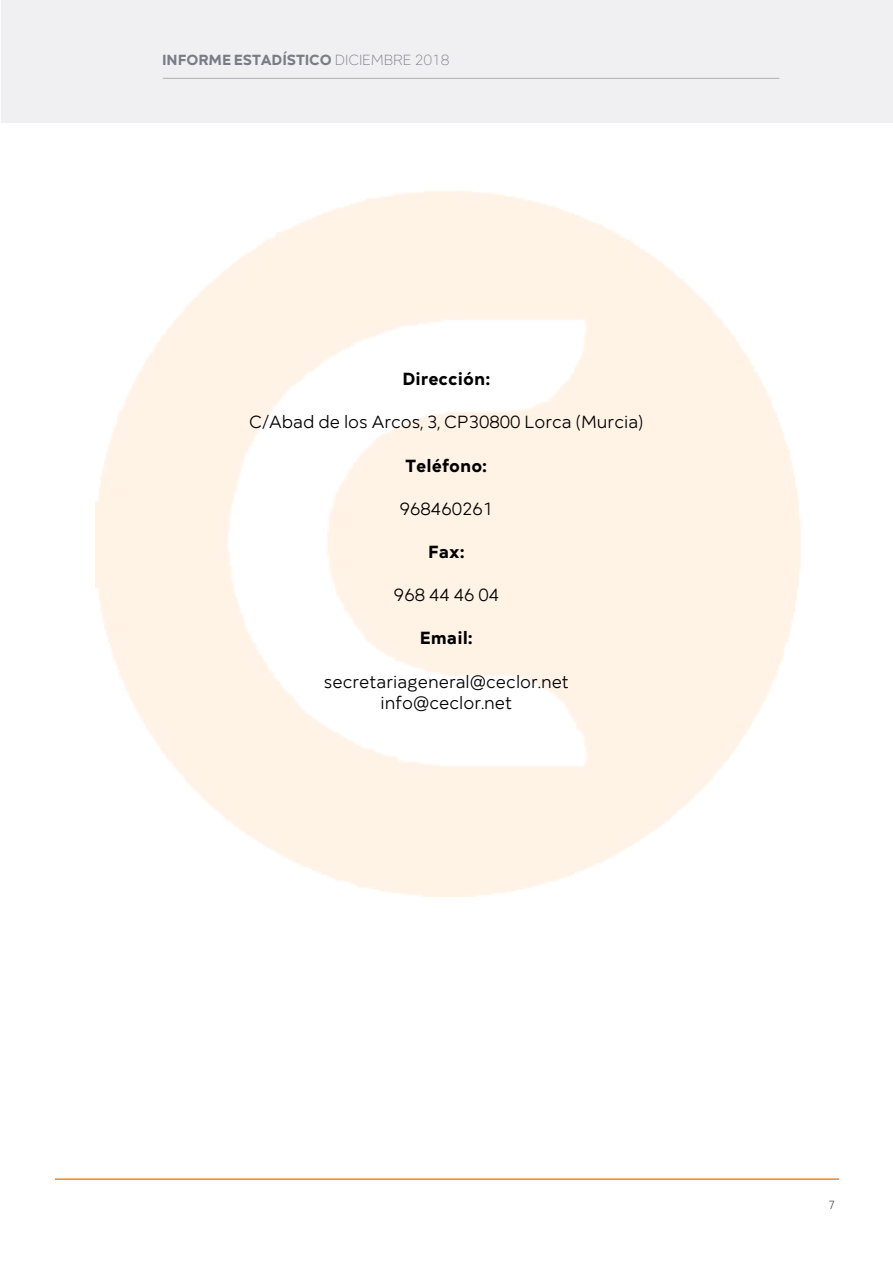
<style>
.page{position:relative;width:893px;height:1263px;background:#fff}
.page>*{position:absolute;margin:0;border:0;box-sizing:border-box;transform-origin:0 0}
.t1{font:18px/21.6px "Mirai";color:#000;text-align:center}
.t2{font:700 18px "Mirai";color:#000}
.t3{font:700 15px "Mirai";letter-spacing:-.01em;color:#7a7b86}
.t4{font:300 12px "Mirai";color:#000}
.s1{font-weight:300}
</style>
<div class="page">
<hr style="left:55px;top:1178px;width:784px;height:2px;background:#f1851a">
<div style="left:2px;top:0;width:891px;height:122px;background:#f0f0f2"></div>
<hr style="left:163px;top:78px;width:616px;height:1px;background:#afb0b2">
<p class="t3" style="left:162px;top:47px;width:289px">INFORME ESTADÍSTICO <span class="s1">DICIEMBRE 2018</span></p>
<p class="t2" style="left:403px;top:364px;width:89px">Dirección:</p>
<p class="t1" style="left:249px;top:410px;width:396px">C/Abad de los Arcos, 3, CP30800 Lorca (Murcia)</p>
<p class="t2" style="left:406px;top:451px;width:83px">Teléfono:</p>
<p class="t1" style="left:399px;top:496px;width:95px">968460261</p>
<p class="t2" style="left:428px;top:537px;width:38px">Fax:</p>
<p class="t1" style="left:394px;top:583px;width:107px">968 44 46 04</p>
<p class="t2" style="left:420px;top:624px;width:54px">Email:</p>
<p class="t1" style="left:324px;top:669px;width:247px">secretariageneral@ceclor.net info@ceclor.net</p>
<p class="t4" style="left:828px;top:1195px;width:9px">7</p>
</div>
